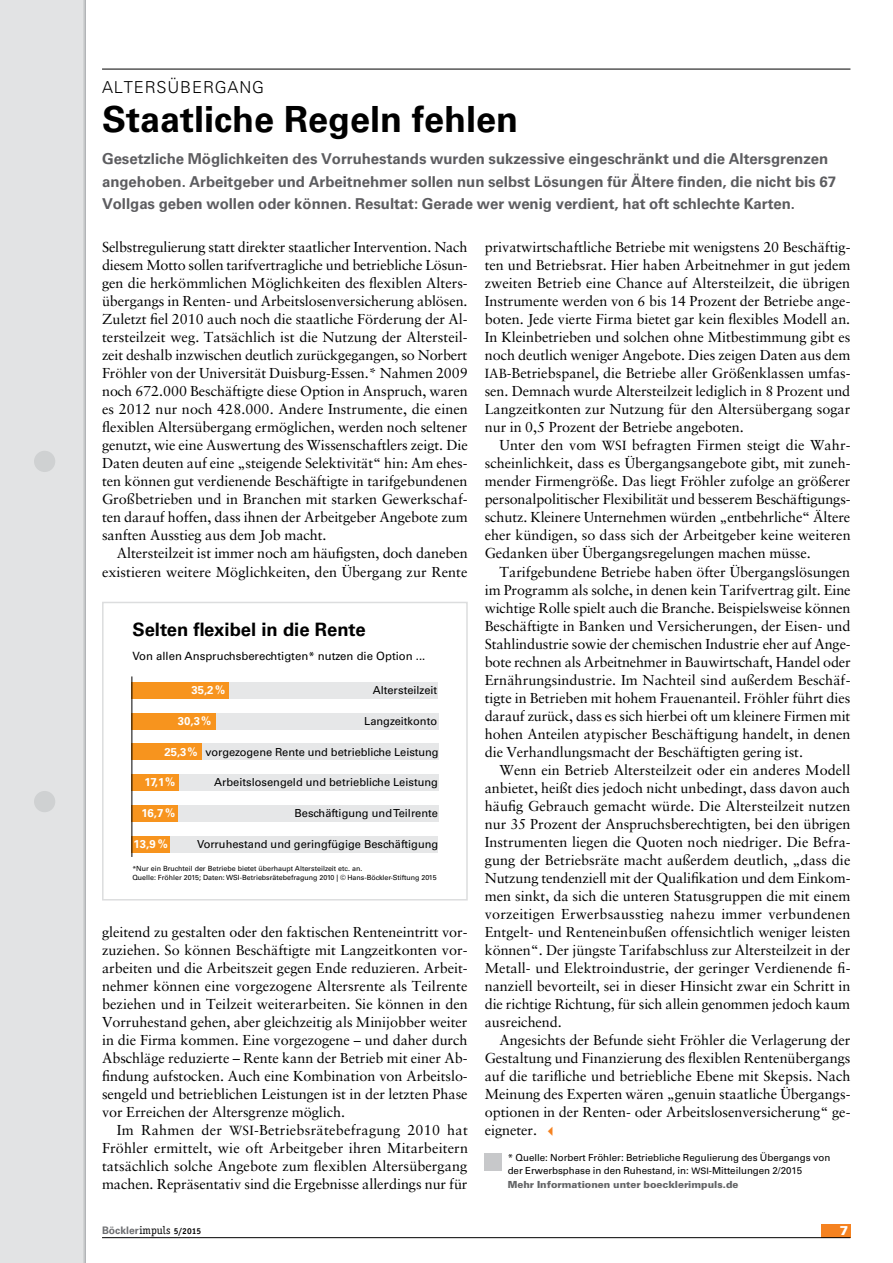
<style>
.page{position:relative;width:893px;height:1263px;background:#fff}
.page>*{position:absolute;margin:0;border:0;box-sizing:border-box;transform-origin:0 0}
._2__Head_24{font:700 36px "Univers LT Std";color:#000}
.t1{font:700 18.45px "Univers LT Std";color:#000}
._1__Stichwort{font:300 16.5px "Univers LT Std";letter-spacing:.05em;color:#000}
._3__Vorspann_bold_10{font:700 15px/22.5px "Univers LT Std";letter-spacing:-.005em;color:#5d5d60}
._4__Fließtext{font:14.4px/18px "Sabon LT";letter-spacing:-.005em;color:#000;text-align:justify}
._4__Fließtext_stumpf{font:14.4px/18px "Sabon LT";letter-spacing:-.005em;color:#000;text-align:justify}
.t2{font:900 12.9px "Univers LT Std";color:#fff}
.t3{font:11.4px "Univers LT Std";color:#000}
.t4{font:700 11.4px "Univers LT Std";color:#fff}
.t5{font:11.1px "Univers LT Std";color:#000}
.t6{font:700 10.35px "Univers LT Std";color:#6d6e71}
._4__Fußnote_6_5{font:9.75px "Univers LT Std";letter-spacing:-.005em;color:#000}
.download-hinweis_fuß{font:900 9.75px "Univers LT Std";letter-spacing:-.005em;color:#636466}
.t7{font:7.05px/9.9px "Univers LT Std";color:#000}
.s1{font-size:13.2px}
.s2{font-family:"European Pi Three";font-size:10.5px;color:#f58220}
.s3{font-size:9px}
.s4{font-family:"Officina Serif LT";font-weight:400;font-size:11.25px;color:#000}
.s5{font-family:"Officina Serif LT";font-size:8.55px;color:#000}
</style>
<div class="page">
<hr style="left:102px;top:69px;width:748px;height:1px;background:#000">
<div style="left:0;top:0;width:85px;height:1263px;background:#e2e3e4"></div>
<hr style="left:84px;top:0;width:2px;height:1263px;background:#a7a9ac">
<hr style="left:83px;top:0;width:2px;height:1263px;background:#d1d3d4">
<div style="left:34px;top:451px;width:21px;height:21px;background:#cfd1d2;border-radius:50%"></div>
<div style="left:34px;top:791px;width:21px;height:21px;background:#cfd1d2;border-radius:50%"></div>
<div style="left:821px;top:1224px;width:29px;height:13px;background:#f58220"></div>
<hr style="left:102px;top:1237px;width:748px;height:1px;background:#000">
<div style="left:131px;top:682px;width:307px;height:16px;background:#e6e7e8"></div>
<div style="left:171px;top:713px;width:267px;height:16px;background:#e6e7e8"></div>
<div style="left:171px;top:744px;width:267px;height:16px;background:#e6e7e8"></div>
<div style="left:171px;top:774px;width:267px;height:17px;background:#e6e7e8"></div>
<div style="left:171px;top:805px;width:267px;height:16px;background:#e6e7e8"></div>
<div style="left:167px;top:836px;width:271px;height:16px;background:#e6e7e8"></div>
<div style="left:131px;top:682px;width:98px;height:16px;background:#f7941e"></div>
<div style="left:131px;top:713px;width:84px;height:16px;background:#f7941e"></div>
<div style="left:131px;top:744px;width:71px;height:16px;background:#f7941e"></div>
<div style="left:131px;top:774px;width:48px;height:17px;background:#f7941e"></div>
<div style="left:131px;top:805px;width:47px;height:16px;background:#f7941e"></div>
<div style="left:131px;top:836px;width:39px;height:16px;background:#f7941e"></div>
<hr style="left:132px;top:676px;width:1px;height:181px;background:#000">
<div style="left:102px;top:602px;width:366px;height:298px;border:2px solid #dcddde"></div>
<div style="left:485px;top:1154px;width:17px;height:17px;background:#c7c8ca"></div>
<p class="_1__Stichwort" style="left:102px;top:77px;width:163px">ALTERSÜBERGANG</p>
<p class="_2__Head_24" style="left:102px;top:99px;width:418px">Staatliche Regeln fehlen</p>
<p class="_3__Vorspann_bold_10" style="left:102px;top:148px;width:735px">Gesetzliche Möglichkeiten des Vorruhestands wurden sukzessive eingeschränkt und die Altersgrenzen angehoben. Arbeitgeber und Arbeitnehmer sollen nun selbst Lösungen für Ältere finden, die nicht bis 67<br>Vollgas geben wollen oder können. Resultat: Gerade wer wenig verdient, hat oft schlechte Karten.</p>
<p class="_4__Fließtext_stumpf" style="left:102px;top:238px;width:367px">Selbstregulierung statt direkter staatlicher Intervention. Nach diesem Motto sollen tarifvertragliche und betriebliche Lösun&shy;gen die herkömmlichen Möglichkeiten des flexiblen Alters&shy;übergangs in Renten- und Arbeitslosenversicherung ablösen.<br>Zuletzt fiel 2010 auch noch die staatliche Förderung der Al&shy;tersteilzeit weg. Tatsächlich ist die Nutzung der Altersteil&shy;zeit deshalb inzwischen deutlich zurückgegangen, so Norbert Fröhler von der Universität Duisburg-Essen.* Nahmen 2009 noch 672.000 Beschäftigte diese Option in Anspruch, waren es 2012 nur noch 428.000. Andere Instrumente, die einen flexiblen Altersübergang ermöglichen, werden noch seltener genutzt, wie eine Auswertung des Wissenschaftlers zeigt. Die Daten deuten auf eine „steigende Selektivität“ hin: Am ehes&shy;ten können gut verdienende Beschäftigte in tarifgebundenen Großbetrieben und in Branchen mit starken Gewerkschaf&shy;ten darauf hoffen, dass ihnen der Arbeitgeber Angebote zum sanften Ausstieg aus dem Job macht.</p>
<p class="_4__Fließtext" style="left:102px;top:544px;width:367px;text-align:right">Altersteilzeit ist immer noch am häufigsten, doch daneben existieren weitere Möglichkeiten, den Übergang zur Rente</p>
<p class="t1" style="left:132px;top:618px;width:235px">Selten flexibel in die Rente</p>
<p class="t3" style="left:132px;top:649px;width:295px">Von allen Anspruchsberechtigten* nutzen die Option ...</p>
<p class="t5" style="left:373px;top:684px;width:66px">Altersteilzeit</p>
<p class="t5" style="left:364px;top:715px;width:74px">Langzeitkonto</p>
<p class="t5" style="left:205px;top:745px;width:235px">vorgezogene Rente und betriebliche Leistung</p>
<p class="t5" style="left:214px;top:776px;width:225px">Arbeitslosengeld und betriebliche Leistung</p>
<p class="t5" style="left:295px;top:807px;width:145px">Beschäftigung und Teilrente</p>
<p class="t5" style="left:197px;top:838px;width:242px">Vorruhestand und geringfügige Beschäftigung</p>
<p class="t4" style="left:191px;top:683px;width:35px">35,2%</p>
<p class="t4" style="left:178px;top:714px;width:35px">30,3%</p>
<p class="t4" style="left:164px;top:745px;width:35px">25,3%</p>
<p class="t4" style="left:144px;top:775px;width:32px">17,1%</p>
<p class="t4" style="left:141px;top:806px;width:35px">16,7%</p>
<p class="t4" style="left:134px;top:837px;width:36px">13,9 %</p>
<p class="t7" style="left:132px;top:863px;width:306px">*Nur ein Bruchteil der Betriebe bietet überhaupt Altersteilzeit etc. an.<br>Quelle: Fröhler 2015; Daten: WSI-Betriebsrätebefragung 2010 | © Hans-Böckler-Stiftung 2015</p>
<p class="_4__Fließtext" style="left:102px;top:922px;width:367px">gleitend zu gestalten oder den faktischen Renteneintritt vor&shy;zuziehen. So können Beschäftigte mit Langzeitkonten vor&shy;arbeiten und die Arbeitszeit gegen Ende reduzieren. Arbeit&shy;nehmer können eine vorgezogene Altersrente als Teilrente beziehen und in Teilzeit weiterarbeiten. Sie können in den Vorruhestand gehen, aber gleichzeitig als Minijobber weiter in die Firma kommen. Eine vorgezogene – und daher durch Abschläge reduzierte – Rente kann der Betrieb mit einer Ab&shy;findung aufstocken. Auch eine Kombination von Arbeitslo&shy;sengeld und betrieblichen Leistungen ist in der letzten Phase vor Erreichen der Altersgrenze möglich.</p>
<p class="_4__Fließtext" style="left:102px;top:1120px;width:367px;text-indent:15px">Im Rahmen der <span class="s1">WSI</span>-Betriebsrätebefragung 2010 hat Fröhler ermittelt, wie oft Arbeitgeber ihren Mitarbeitern tatsächlich solche Angebote zum flexiblen Altersübergang machen. Repräsentativ sind die Ergebnisse allerdings nur für</p>
<p class="_4__Fließtext" style="left:485px;top:238px;width:367px">privatwirtschaftliche Betriebe mit wenigstens 20 Beschäftig&shy;ten und Betriebsrat. Hier haben Arbeitnehmer in gut jedem zweiten Betrieb eine Chance auf Altersteilzeit, die übrigen Instrumente werden von 6 bis 14 Prozent der Betriebe ange&shy;boten. Jede vierte Firma bietet gar kein flexibles Modell an.<br>In Kleinbetrieben und solchen ohne Mitbestimmung gibt es noch deutlich weniger Angebote. Dies zeigen Daten aus dem <span class="s1">IAB</span>-Betriebspanel, die Betriebe aller Größenklassen umfas&shy;sen. Demnach wurde Altersteilzeit lediglich in 8 Prozent und Langzeitkonten zur Nutzung für den Altersübergang sogar nur in 0,5 Prozent der Betriebe angeboten.</p>
<p class="_4__Fließtext" style="left:485px;top:436px;width:367px;text-indent:15px">Unter den vom <span class="s1">WSI</span> befragten Firmen steigt die Wahr&shy;scheinlichkeit, dass es Übergangsangebote gibt, mit zuneh&shy;mender Firmengröße. Das liegt Fröhler zufolge an größerer personalpolitischer Flexibilität und besserem Beschäftigungs&shy;schutz. Kleinere Unternehmen würden „entbehrliche“ Ältere eher kündigen, so dass sich der Arbeitgeber keine weiteren Gedanken über Übergangsregelungen machen müsse.</p>
<p class="_4__Fließtext" style="left:485px;top:562px;width:367px;text-indent:15px">Tarifgebundene Betriebe haben öfter Übergangslösungen im Programm als solche, in denen kein Tarifvertrag gilt. Eine wichtige Rolle spielt auch die Branche. Beispielsweise können Beschäftigte in Banken und Versicherungen, der Eisen- und Stahlindustrie sowie der chemischen Industrie eher auf Ange&shy;bote rechnen als Arbeitnehmer in Bauwirtschaft, Handel oder Ernährungsindustrie. Im Nachteil sind außerdem Beschäf&shy;tigte in Betrieben mit hohem Frauenanteil. Fröhler führt dies darauf zurück, dass es sich hierbei oft um kleinere Firmen mit hohen Anteilen atypischer Beschäftigung handelt, in denen die Verhandlungsmacht der Beschäftigten gering ist.</p>
<p class="_4__Fließtext" style="left:485px;top:760px;width:367px;text-indent:15px">Wenn ein Betrieb Altersteilzeit oder ein anderes Modell anbietet, heißt dies jedoch nicht unbedingt, dass davon auch häufig Gebrauch gemacht würde. Die Altersteilzeit nutzen nur 35 Prozent der Anspruchsberechtigten, bei den übrigen Instrumenten liegen die Quoten noch niedriger. Die Befra&shy;gung der Betriebsräte macht außerdem deutlich, „dass die Nutzung tendenziell mit der Qualifikation und dem Einkom&shy;men sinkt, da sich die unteren Statusgruppen die mit einem vorzeitigen Erwerbsausstieg nahezu immer verbundenen Entgelt- und Renteneinbußen offensichtlich weniger leisten können“. Der jüngste Tarifabschluss zur Altersteilzeit in der Metall- und Elektroindustrie, der geringer Verdienende fi&shy;nanziell bevorteilt, sei in dieser Hinsicht zwar ein Schritt in die richtige Richtung, für sich allein genommen jedoch kaum ausreichend.</p>
<p class="_4__Fließtext" style="left:485px;top:1030px;width:367px;text-indent:15px">Angesichts der Befunde sieht Fröhler die Verlagerung der Gestaltung und Finanzierung des flexiblen Rentenübergangs auf die tarifliche und betriebliche Ebene mit Skepsis. Nach Meinung des Experten wären „genuin staatliche Übergangs&shy;optionen in der Renten- oder Arbeitslosenversicherung“ ge&shy;eigneter. <span class="s2">B</span></p>
<p class="_4__Fußnote_6_5" style="left:508px;top:1151px;width:324px">* Quelle: Norbert Fröhler: Betriebliche Regulierung des Übergangs von</p>
<p class="_4__Fußnote_6_5" style="left:508px;top:1165px;width:296px">der Erwerbsphase in den Ruhestand, in: <span class="s3">WSI</span>-Mitteilungen 2/2015</p>
<p class="download-hinweis_fuß" style="left:508px;top:1178px;width:232px">Mehr Informationen unter boecklerimpuls.de</p>
<p class="t6" style="left:102px;top:1224px;width:101px">Böckler<span class="s4">impuls</span> <span class="s5">5/2015</span></p>
<p class="t2" style="left:840px;top:1222px;width:10px">7</p>
</div>
